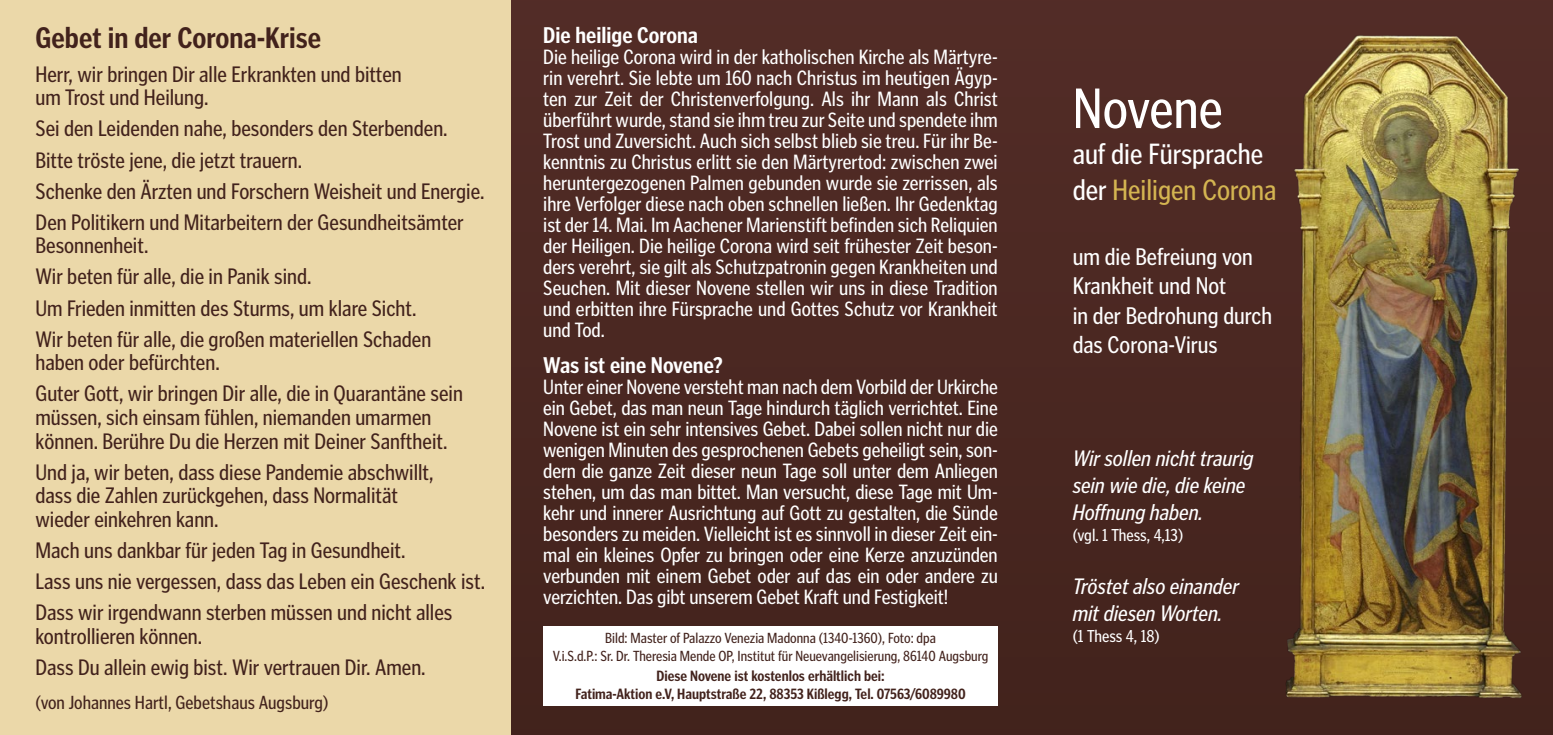
<style>
.page{position:relative;width:1553px;height:735px;background:#fff}
.page>*{position:absolute;margin:0;border:0;box-sizing:border-box;transform-origin:0 0}
.t1{font:57.75px "Poynter Gothic Text Cond";color:#fff}
.t2{font:29.75px/35.7px "Poynter Gothic Text Cond";color:#fff}
.t3{font:700 29.75px "Poynter Gothic Text Cond";color:#42221c}
.t4{font:24.5px/29.4px "Poynter Gothic Text Cond";color:#fff}
.t5{font:22.75px/31.2px "Poynter Gothic Text Cond";color:#42221c}
.t6{font:italic 22.75px/27.3px "Poynter Gothic Text Cond";color:#fff}
.t7{font:700 22.75px "Poynter Gothic Text Cond";color:#fff}
.t8{font:21px/21px "Poynter Gothic Text Cond";letter-spacing:-.005em;color:#fff;text-align:justify}
.t9{font:19.25px "Poynter Gothic Text Cond";color:#42221c}
.t10{font:17.5px "Poynter Gothic Text Cond";color:#fff}
.t11{font:14.88px/17.8px "Poynter Gothic Text Cond";color:#42221c;text-align:center}
.t12{font:700 14.88px/17.8px "Poynter Gothic Text Cond";color:#42221c;text-align:center}
.s1{color:#d4b551}
</style>
<div class="page">
<div style="left:0;top:0;width:511px;height:734px;background:#ebd8a9"></div>
<div style="left:511px;top:0;width:1042px;height:734px;background:#4b2822"></div>
<img style="left:1285px;top:35px;width:237px;height:664px">
<div style="left:543px;top:626px;width:455px;height:79px;background:#fff"></div>
<h2 class="t3" style="left:35px;top:21px;width:287px">Gebet in der Corona-Krise</h2>
<p class="t5" style="left:35px;top:62px;width:368px;line-height:23.6px">Herr, wir bringen Dir alle Erkrankten und bitten um Trost und Heilung.</p>
<p class="t5" style="left:35px;top:113px;width:451px">Sei den Leidenden nahe, besonders den Sterbenden.<br>Bitte tröste jene, die jetzt trauern.<br>Schenke den Ärzten und Forschern Weisheit und Energie.<br>Den Politikern und Mitarbeitern der Gesundheitsämter</p>
<p class="t5" style="left:35px;top:230px;width:397px">Besonnenheit.<br>Wir beten für alle, die in Panik sind.<br>Um Frieden inmitten des Sturms, um klare Sicht.<br>Wir beten für alle, die großen materiellen Schaden</p>
<p class="t5" style="left:35px;top:347px;width:429px">haben oder befürchten.<br>Guter Gott, wir bringen Dir alle, die in Quarantäne sein</p>
<p class="t5" style="left:35px;top:405px;width:413px;line-height:23.6px">müssen, sich einsam fühlen, niemanden umarmen können. Berühre Du die Herzen mit Deiner Sanftheit.</p>
<p class="t5" style="left:35px;top:460px;width:400px;line-height:23.6px">Und ja, wir beten, dass diese Pandemie abschwillt, dass die Zahlen zurückgehen, dass Normalität wieder einkehren kann.</p>
<p class="t5" style="left:35px;top:534px;width:451px">Mach uns dankbar für jeden Tag in Gesundheit.<br>Lass uns nie vergessen, dass das Leben ein Geschenk ist.<br>Dass wir irgendwann sterben müssen und nicht alles</p>
<p class="t5" style="left:35px;top:620px;width:392px">kontrollieren können.<br>Dass Du allein ewig bist. Wir vertrauen Dir. Amen.</p>
<p class="t9" style="left:35px;top:691px;width:295px">(von Johannes Hartl, Gebetshaus Augsburg)</p>
<p class="t7" style="left:543px;top:22px;width:156px">Die heilige Corona</p>
<p class="t8" style="left:543px;top:46px;width:456px">Die heilige Corona wird in der katholischen Kirche als Märtyre&shy;rin verehrt. Sie lebte um 160 nach Christus im heutigen Ägyp&shy;ten zur Zeit der Christenverfolgung. Als ihr Mann als Christ überführt wurde, stand sie ihm treu zur Seite und spendete ihm Trost und Zuversicht. Auch sich selbst blieb sie treu. Für ihr Be&shy;kenntnis zu Christus erlitt sie den Märtyrertod: zwischen zwei heruntergezogenen Palmen gebunden wurde sie zerrissen, als ihre Verfolger diese nach oben schnellen ließen. Ihr Gedenktag ist der 14. Mai. Im Aachener Marienstift befinden sich Reliquien der Heiligen. Die heilige Corona wird seit frühester Zeit beson&shy;ders verehrt, sie gilt als Schutzpatronin gegen Krankheiten und Seuchen. Mit dieser Novene stellen wir uns in diese Tradition und erbitten ihre Fürsprache und Gottes Schutz vor Krankheit und Tod.</p>
<p class="t7" style="left:543px;top:352px;width:181px">Was ist eine Novene?</p>
<p class="t8" style="left:543px;top:376px;width:456px">Unter einer Novene versteht man nach dem Vorbild der Urkirche ein Gebet, das man neun Tage hindurch täglich verrichtet. Eine Novene ist ein sehr intensives Gebet. Dabei sollen nicht nur die wenigen Minuten des gesprochenen Gebets geheiligt sein, son&shy;dern die ganze Zeit dieser neun Tage soll unter dem Anliegen stehen, um das man bittet. Man versucht, diese Tage mit Um&shy;kehr und innerer Ausrichtung auf Gott zu gestalten, die Sünde besonders zu meiden. Vielleicht ist es sinnvoll in dieser Zeit ein&shy;mal ein kleines Opfer zu bringen oder eine Kerze anzuzünden verbunden mit einem Gebet oder auf das ein oder andere zu verzichten. Das gibt unserem Gebet Kraft und Festigkeit!</p>
<p class="t11" style="left:553px;top:628px;width:437px">Bild: Master of Palazzo Venezia Madonna (1340-1360), Foto: dpa<br>V.i.S.d.P.: Sr. Dr. Theresia Mende OP, Institut für Neuevangelisierung, 86140 Augsburg</p>
<p class="t12" style="left:575px;top:666px;width:392px">Diese Novene ist kostenlos erhältlich bei:<br>Fatima-Aktion e.V, Hauptstraße 22, 88353 Kißlegg, Tel. 07563/6089980</p>
<h1 class="t1" style="left:1072px;top:77px;width:152px">Novene</h1>
<h2 class="t2" style="left:1072px;top:136px;width:205px">auf die Fürsprache der <span class="s1">Heiligen Corona</span></h2>
<p class="t4" style="left:1072px;top:241px;width:201px">um die Befreiung von<br>Krankheit und Not<br>in der Bedrohung durch das Corona-Virus</p>
<p class="t6" style="left:1072px;top:444px;width:182px">Wir sollen nicht traurig sein wie die, die keine<br>Hoffnung haben.</p>
<p class="t10" style="left:1072px;top:525px;width:112px">(vgl. 1 Thess, 4,13)</p>
<p class="t6" style="left:1072px;top:572px;width:168px">Tröstet also einander mit diesen Worten.</p>
<p class="t10" style="left:1072px;top:626px;width:89px">(1 Thess 4, 18)</p>
</div>
